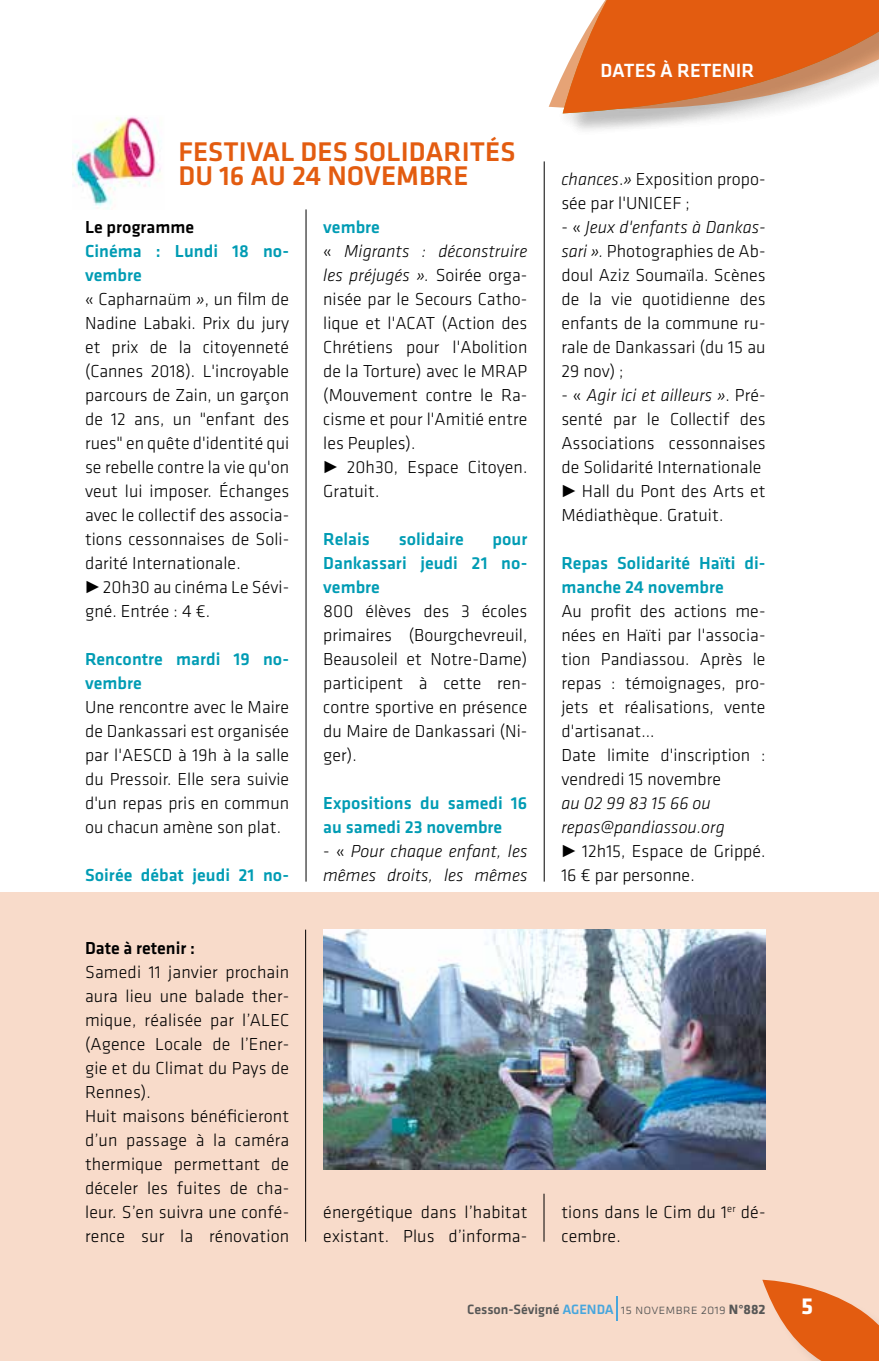
<style>
.page{position:relative;width:879px;height:1361px;background:#fff}
.page>*{position:absolute;margin:0;border:0;box-sizing:border-box;transform-origin:0 0}
.t1{font:500 28px/24px "Klavika";color:#e35c10}
.t2{font:700 24px "Klavika";color:#fff}
.t3{font:500 19.8px "Klavika";color:#fff}
.t4{font:300 18px/24px "Klavika";color:#000}
.t5{font:500 18px/24px "Klavika";color:#009cb4}
.t6{font:italic 300 18px/24px "Klavika";color:#000}
.t7{font:500 18px "Klavika";color:#000}
.t8{font:500 14px "Klavika";color:#575756}
.s1{font-weight:500;color:#009cb4}
.s2{font-style:italic}
.s3{font-style:normal}
.s4{color:#48a6dd}
.s5{font-family:"Klavika Light Caps SC";font-weight:400}
.s6{font-weight:700}
</style>
<div class="page">
<div style="left:0;top:892px;width:879px;height:469px;background:#f8dbca"></div>
<svg style="left:762px;top:1279px;width:117px;height:82px"></svg>
<svg style="left:617px;top:1296px;width:1px;height:24px"></svg>
<div style="left:567px;top:0;width:312px;height:138px;background:#000;opacity:.1"></div>
<svg style="left:549px;top:0;width:330px;height:123px"></svg>
<hr style="left:306px;top:209px;width:1px;height:672px;background:#000">
<img style="left:323px;top:929px;width:442px;height:240px">
<img style="left:73px;top:116px;width:88px;height:93px">
<hr style="left:544px;top:161px;width:1px;height:720px;background:#000">
<hr style="left:305px;top:929px;width:1px;height:312px;background:#000">
<hr style="left:544px;top:1193px;width:1px;height:48px;background:#000">
<h1 class="t1" style="left:178px;top:139px;width:338px">FESTIVAL DES SOLIDARITÉS<br>DU 16 AU 24 NOVEMBRE</h1>
<p class="t7" style="left:85px;top:215px;width:111px">Le programme</p>
<p class="t4" style="left:85px;top:239px;width:206px"><span class="s1">Cinéma : Lundi 18 no&shy;vembre<br></span>« Capharnaüm <span class="s2">»</span>, un film de<br>Nadine Labaki. Prix du jury et prix de la citoyenneté (Cannes 2018). L'incroyable parcours de Zain, un garçon de 12 ans, un "enfant des rues" en quête d'identité qui se rebelle contre la vie qu'on veut lui imposer. Échanges avec le collectif des associa&shy;tions cessonnaises de Soli&shy;darité Internationale.</p>
<p class="t4" style="left:85px;top:575px;width:206px">• 20h30 au cinéma Le Sévi&shy;gné. Entrée : 4 €.</p>
<p class="t5" style="left:85px;top:647px;width:206px">Rencontre mardi 19 no&shy;vembre</p>
<p class="t4" style="left:85px;top:695px;width:206px;text-align:justify">Une rencontre avec le Maire de Dankassari est organisée par l'AESCD à 19h à la salle du Pressoir. Elle sera suivie d'un repas pris en commun ou chacun amène son plat.</p>
<p class="t5" style="left:85px;top:863px;width:206px">Soirée débat jeudi 21 no-</p>
<p class="t4" style="left:323px;top:215px;width:206px"><span class="s1">vembre<br></span>« <span class="s2">Migrants : déconstruire les préjugés ».</span> Soirée orga&shy;nisée par le Secours Catho&shy;lique et l'ACAT (Action des<br>Chrétiens pour l'Abolition de la Torture) avec le MRAP (Mouvement contre le Ra&shy;cisme et pour l'Amitié entre les Peuples).</p>
<p class="t4" style="left:323px;top:455px;width:206px">• 20h30, Espace Citoyen.<br>Gratuit.</p>
<p class="t5" style="left:323px;top:527px;width:48px">Relais</p>
<p class="t5" style="left:399px;top:527px;width:66px">solidaire</p>
<p class="t5" style="left:323px;top:527px;width:206px;text-align:justify;text-indent:169px">pour Dankassari jeudi 21 no&shy;vembre</p>
<p class="t4" style="left:323px;top:599px;width:206px;text-align:justify">800 élèves des 3 écoles primaires (Bourgchevreuil, Beausoleil et Notre-Dame) participent à cette ren&shy;contre sportive en présence du Maire de Dankassari (Ni&shy;ger).</p>
<p class="t5" style="left:323px;top:791px;width:206px">Expositions du samedi 16 au samedi 23 novembre</p>
<p class="t6" style="left:323px;top:839px;width:206px"><span class="s3">- «</span> Pour chaque enfant, les mêmes droits, les mêmes</p>
<p class="t3" style="left:600px;top:57px;width:155px">DATES À RETENIR</p>
<p class="t4" style="left:561px;top:167px;width:206px"><span class="s2">chances</span>.<span class="s2">»</span> Exposition propo&shy;sée par l'UNICEF ;</p>
<p class="t4" style="left:561px;top:215px;width:206px;text-align:justify">- « <span class="s2">Jeux d'enfants à Dankas&shy;sari ».</span> Photographies de Ab&shy;doul Aziz Soumaïla. Scènes de la vie quotidienne des enfants de la commune ru&shy;rale de Dankassari (du 15 au 29 nov) ;</p>
<p class="t4" style="left:561px;top:383px;width:206px;text-align:justify">- « <span class="s2">Agir ici et ailleurs »</span>. Pré&shy;senté par le Collectif des Associations cessonnaises de Solidarité Internationale</p>
<p class="t4" style="left:561px;top:479px;width:206px">• Hall du Pont des Arts et<br>Médiathèque. Gratuit.</p>
<p class="t5" style="left:561px;top:551px;width:206px">Repas Solidarité Haïti di&shy;manche 24 novembre</p>
<p class="t4" style="left:561px;top:599px;width:206px">Au profit des actions me&shy;nées en Haïti par l'associa&shy;tion Pandiassou. Après le repas : témoignages, pro&shy;jets et réalisations, vente d'artisanat...<br>Date limite d'inscription : vendredi 15 novembre</p>
<p class="t6" style="left:561px;top:791px;width:165px">au 02 99 83 15 66 ou repas@pandiassou.org</p>
<p class="t4" style="left:561px;top:839px;width:206px">• 12h15, Espace de Grippé.<br>16 € par personne.</p>
<p class="t7" style="left:85px;top:935px;width:112px">Date à retenir :</p>
<p class="t4" style="left:85px;top:959px;width:206px">Samedi 11 janvier prochain aura lieu une balade ther&shy;mique, réalisée par l’ALEC (Agence Locale de l’Ener&shy;gie et du Climat du Pays de<br>Rennes).<br>Huit maisons bénéficieront d’un passage à la caméra thermique permettant de déceler les fuites de cha&shy;leur. S’en suivra une confé&shy;rence sur la rénovation</p>
<p class="t4" style="left:323px;top:1199px;width:206px">énergétique dans l’habitat existant. Plus d’informa-</p>
<p class="t4" style="left:561px;top:1199px;width:206px">tions dans le Cim du 1<sup>er</sup> dé&shy;cembre.</p>
<p class="t8" style="left:467px;top:1299px;width:300px">Cesson-Sévigné <span class="s4">AGENDA</span> <span class="s5">15 novembre 2019</span> <span class="s6">N°882</span></p>
<h2 class="t2" style="left:801px;top:1288px;width:13px">5</h2>
</div>
